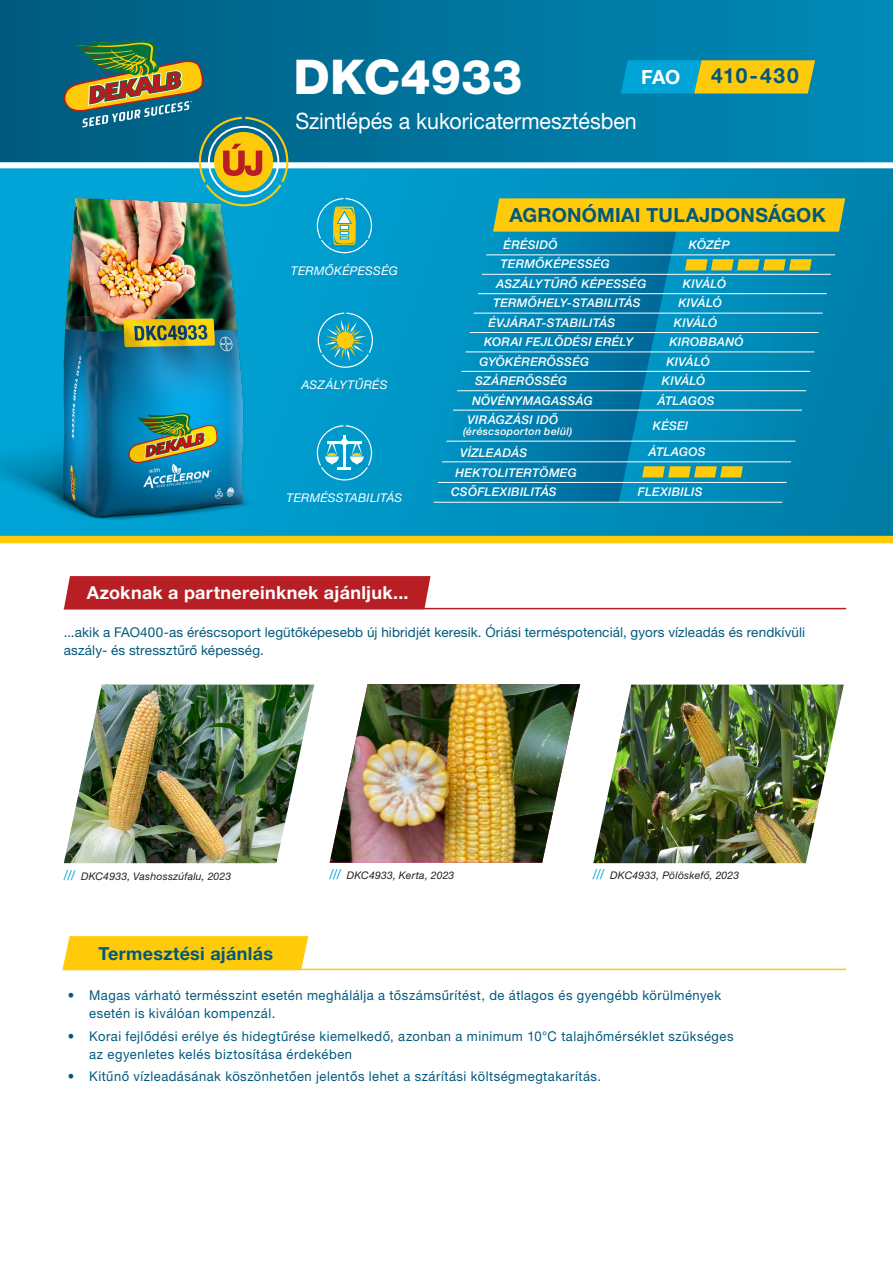
<style>
.page{position:relative;width:893px;height:1263px;background:#fff}
.page>*{position:absolute;margin:0;border:0;box-sizing:border-box;transform-origin:0 0}
.DKC{font:800 48px "Helvetica Neue LT Pro";letter-spacing:.005em;color:#fff}
.szlogen{font:22.5px "Helvetica Neue LT Pro";letter-spacing:-.005em;color:#fff;scale:.95 1}
.t1{font:700 21px "Helvetica Neue LT Pro";letter-spacing:.065em;color:#00597d}
.Szöveg_kék_flekkben{font:700 19.5px "Helvetica Neue LT Pro";letter-spacing:.015em;color:#00597d}
.Szöveg_kék_flekkben-2{font:700 19.5px "Helvetica Neue LT Pro";color:#fff}
.Szöveg_kék_flekkben-3{font:700 18px "Helvetica Neue LT Pro";letter-spacing:.015em;color:#fff}
.Szöveg_kék_flekkben-4{font:700 18px "Helvetica Neue LT Pro";letter-spacing:.015em;color:#00597d}
.felsorolás___termesz{font:13.5px/18px "Helvetica Neue LT Pro";letter-spacing:.04em;color:#00597d;scale:.96 1}
.ajánljuk_szöveg{font:13.5px/18.8px "Helvetica Neue LT Pro";letter-spacing:.01em;color:#00597d}
.tulajdonságok{font:italic 500 12px "Helvetica Neue LT Pro";letter-spacing:.02em;color:#fff}
.tulajdonságok-2{font:italic 12px "Helvetica Neue LT Pro";letter-spacing:.02em;color:#fff}
.forrás__képalá{font:italic 10.5px "Helvetica Neue LT Pro";letter-spacing:.02em;color:#231f20}
.tulajdonságok-3{font:italic 500 10.5px "Helvetica Neue LT Pro";letter-spacing:.035em;color:#fff}
.s1{font-style:normal;font-size:13.5px;color:#00a4d6}
</style>
<div class="page">
<svg style="left:0;top:168px;width:893px;height:368px;background:#0092c0"></svg>
<div style="left:0;top:0;width:893px;height:162px;background:linear-gradient(to right,#005b7e,#008bb8)"></div>
<div style="left:0;top:536px;width:893px;height:7px;background:#feca0a"></div>
<hr style="left:64px;top:608px;width:782px;height:1px;background:#b81f24">
<hr style="left:64px;top:969px;width:782px;height:1px;background:#feca0a">
<div style="left:63px;top:576px;width:368px;height:33px;background:#b81f24"></div>
<div style="left:62px;top:936px;width:246px;height:34px;background:#feca0a"></div>
<svg style="left:621px;top:60px;width:194px;height:34px;background:#91b75e"></svg>
<svg style="left:435px;top:229px;width:183px;height:273px;background:#0285b4"></svg>
<svg style="left:618px;top:232px;width:222px;height:270px;background:#0388b5"></svg>
<hr style="left:426px;top:254px;width:414px;height:1px;background:#fff">
<hr style="left:426px;top:274px;width:414px;height:1px;background:#fff">
<hr style="left:426px;top:293px;width:414px;height:1px;background:#fff">
<hr style="left:426px;top:313px;width:414px;height:1px;background:#fff">
<hr style="left:426px;top:332px;width:414px;height:1px;background:#fff">
<hr style="left:426px;top:352px;width:414px;height:1px;background:#fff">
<hr style="left:426px;top:371px;width:414px;height:1px;background:#fff">
<hr style="left:426px;top:390px;width:414px;height:1px;background:#fff">
<hr style="left:426px;top:410px;width:414px;height:1px;background:#fff">
<hr style="left:426px;top:441px;width:414px;height:1px;background:#fff">
<hr style="left:426px;top:461px;width:414px;height:1px;background:#fff">
<hr style="left:426px;top:482px;width:414px;height:1px;background:#fff">
<hr style="left:426px;top:502px;width:414px;height:1px;background:#fff">
<svg style="left:492px;top:198px;width:354px;height:34px;background:#f2c711"></svg>
<svg style="left:684px;top:259px;width:128px;height:11px"></svg>
<svg style="left:642px;top:466px;width:101px;height:11px"></svg>
<img style="left:0;top:180px;width:264px;height:356px">
<svg style="left:318px;top:313px;width:55px;height:55px;background:#36a9b9"></svg>
<svg style="left:317px;top:425px;width:55px;height:55px;background:#39afd1"></svg>
<svg style="left:317px;top:198px;width:55px;height:55px;background:#49afad"></svg>
<img style="left:64px;top:684px;width:250px;height:179px">
<img style="left:593px;top:684px;width:251px;height:179px">
<img style="left:330px;top:684px;width:250px;height:179px">
<svg style="left:64px;top:41px;width:224px;height:165px;background:#3e8381"></svg>
<p class="DKC" style="left:293px;top:48px;width:230px">DKC4933</p>
<p class="szlogen" style="left:295px;top:107px;width:361px">Szintlépés a kukoricatermesztésben</p>
<p class="Szöveg_kék_flekkben-2" style="left:641px;top:64px;width:41px">FAO</p>
<p class="t1" style="left:711px;top:63px;width:89px">410-430</p>
<p class="tulajdonságok-2" style="left:291px;top:263px;width:108px">TERMŐKÉPESSÉG</p>
<p class="tulajdonságok-2" style="left:301px;top:378px;width:88px">ASZÁLYTŰRÉS</p>
<p class="tulajdonságok-2" style="left:287px;top:491px;width:117px">TERMÉSSTABILITÁS</p>
<p class="Szöveg_kék_flekkben-3" style="left:87px;top:582px;width:323px">Azoknak a partnereinknek ajánljuk...</p>
<p class="Szöveg_kék_flekkben" style="left:509px;top:203px;width:318px">AGRONÓMIAI TULAJDONSÁGOK</p>
<p class="tulajdonságok" style="left:689px;top:237px;width:42px">KÖZÉP</p>
<p class="tulajdonságok" style="left:683px;top:276px;width:45px">KIVÁLÓ</p>
<p class="tulajdonságok" style="left:678px;top:296px;width:45px">KIVÁLÓ</p>
<p class="tulajdonságok" style="left:674px;top:315px;width:45px">KIVÁLÓ</p>
<p class="tulajdonságok" style="left:669px;top:335px;width:76px">KIROBBANÓ</p>
<p class="tulajdonságok" style="left:666px;top:354px;width:45px">KIVÁLÓ</p>
<p class="tulajdonságok" style="left:662px;top:374px;width:45px">KIVÁLÓ</p>
<p class="tulajdonságok" style="left:657px;top:393px;width:59px">ÁTLAGOS</p>
<p class="tulajdonságok" style="left:653px;top:419px;width:37px">KÉSEI</p>
<p class="tulajdonságok" style="left:648px;top:444px;width:59px">ÁTLAGOS</p>
<p class="tulajdonságok" style="left:638px;top:485px;width:66px">FLEXIBILIS</p>
<p class="tulajdonságok" style="left:504px;top:237px;width:56px">ÉRÉSIDŐ</p>
<p class="tulajdonságok" style="left:501px;top:257px;width:111px">TERMŐKÉPESSÉG</p>
<p class="tulajdonságok" style="left:496px;top:276px;width:152px">ASZÁLYTŰRŐ KÉPESSÉG</p>
<p class="tulajdonságok" style="left:493px;top:296px;width:149px">TERMŐHELY-STABILITÁS</p>
<p class="tulajdonságok" style="left:489px;top:315px;width:128px">ÉVJÁRAT-STABILITÁS</p>
<p class="tulajdonságok" style="left:484px;top:335px;width:151px">KORAI FEJLŐDÉSI ERÉLY</p>
<p class="tulajdonságok" style="left:480px;top:354px;width:111px">GYÖKÉRERŐSSÉG</p>
<p class="tulajdonságok" style="left:475px;top:374px;width:94px">SZÁRERŐSSÉG</p>
<p class="tulajdonságok" style="left:472px;top:393px;width:122px">NÖVÉNYMAGASSÁG</p>
<p class="tulajdonságok" style="left:468px;top:413px;width:92px">VIRÁGZÁSI IDŐ</p>
<p class="tulajdonságok-3" style="left:463px;top:425px;width:111px">(éréscsoporton belül)</p>
<p class="tulajdonságok" style="left:460px;top:446px;width:69px">VÍZLEADÁS</p>
<p class="tulajdonságok" style="left:456px;top:465px;width:123px">HEKTOLITERTÖMEG</p>
<p class="tulajdonságok" style="left:451px;top:485px;width:107px">CSŐFLEXIBILITÁS</p>
<p class="ajánljuk_szöveg" style="left:64px;top:622px;width:743px">...akik a FAO400-as éréscsoport legütőképesebb új hibridjét keresik. Óriási terméspotenciál, gyors vízleadás és rendkívüli aszály- és stressztűrő képesség.</p>
<p class="forrás__képalá" style="left:64px;top:870px;width:169px"><span class="s1">///</span> DKC4933, Vashosszúfalu, 2023</p>
<p class="forrás__képalá" style="left:330px;top:869px;width:126px"><span class="s1">///</span> DKC4933, Kerta, 2023</p>
<p class="forrás__képalá" style="left:593px;top:869px;width:148px"><span class="s1">///</span> DKC4933, Pölöskefő, 2023</p>
<p class="Szöveg_kék_flekkben-4" style="left:98px;top:942px;width:176px">Termesztési ajánlás</p>
<p class="felsorolás___termesz" style="left:89px;top:986px;width:660px;text-indent:-21px">• Magas várható termésszint esetén meghálálja a tőszámsűrítést, de átlagos és gyengébb körülmények esetén is kiválóan kompenzál.</p>
<p class="felsorolás___termesz" style="left:89px;top:1027px;width:673px;text-indent:-21px">• Korai fejlődési erélye és hidegtűrése kiemelkedő, azonban a minimum 10°C talajhőmérséklet szükséges az egyenletes kelés biztosítása érdekében</p>
<p class="felsorolás___termesz" style="left:68px;top:1067px;width:557px">• Kitűnő vízleadásának köszönhetően jelentős lehet a szárítási költségmegtakarítás.</p>
</div>
